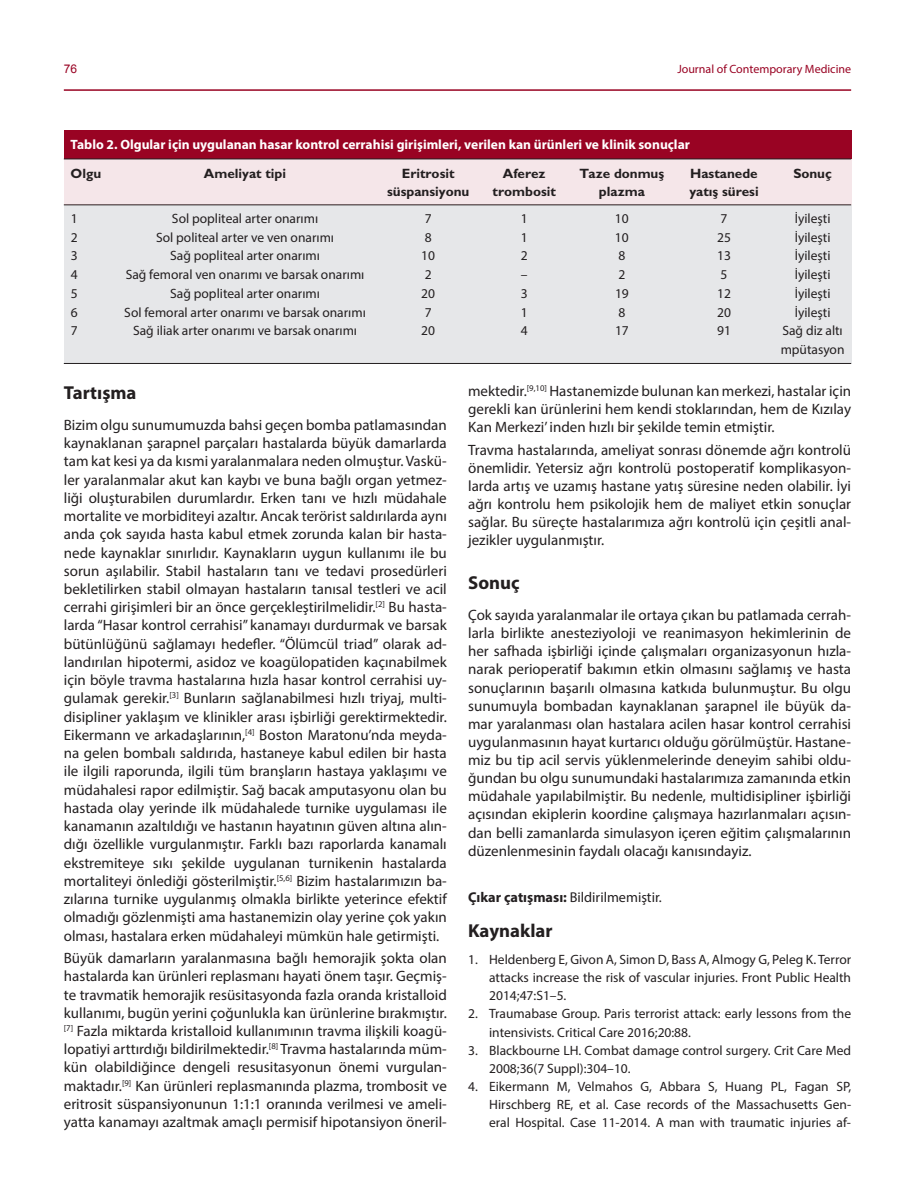
<style>
.page{position:relative;width:915px;height:1191px;background:#fff}
.page>*{position:absolute;margin:0;border:0;box-sizing:border-box;transform-origin:0 0}
.t1{font:700 18.75px "Myriad Pro";color:#231f20}
.t2{font:15px/18.3px "Myriad Pro";color:#231f20;text-align:justify}
.t3{font:14.25px "Myriad Pro";color:#231f20}
.t4{font:13.5px/18.1px "Myriad Pro";color:#231f20}
.t5{font:700 13.5px "Myriad Pro";color:#fff}
.t6{font:13.5px "Gill Sans Bold Tr";color:#231f20}
.t7{font:12px "Myriad Pro";color:#990323}
.t8{font:12px "Arial";color:#990323}
.s1{font-weight:700}
</style>
<div class="page">
<hr style="left:64px;top:89px;width:786px;height:2px;background:#990323">
<div style="left:64px;top:131px;width:786px;height:28px;background:#990323"></div>
<div style="left:64px;top:205px;width:786px;height:158px;background:#e6e7e9"></div>
<hr style="left:64px;top:205px;width:786px;height:1px;background:#231f20">
<hr style="left:64px;top:363px;width:786px;height:1px;background:#231f20">
<div style="left:64px;top:159px;width:786px;height:46px;background:#f5e6e9"></div>
<p class="t8" style="left:64px;top:60px;width:15px">76</p>
<p class="t7" style="left:677px;top:61px;width:175px">Journal of Contemporary Medicine</p>
<p class="t5" style="left:71px;top:136px;width:620px">Tablo 2. Olgular için uygulanan hasar kontrol cerrahisi girişimleri, verilen kan ürünleri ve klinik sonuçlar</p>
<p class="t6" style="left:71px;top:165px;width:32px">Olgu</p>
<p class="t6" style="left:204px;top:165px;width:84px">Ameliyat tipi</p>
<p class="t6" style="left:401px;top:165px;width:54px">Eritrosit</p>
<p class="t6" style="left:503px;top:165px;width:44px">Aferez</p>
<p class="t6" style="left:579px;top:165px;width:86px">Taze donmuş</p>
<p class="t6" style="left:690px;top:165px;width:69px">Hastanede</p>
<p class="t6" style="left:793px;top:165px;width:40px">Sonuç</p>
<p class="t6" style="left:387px;top:183px;width:84px">süspansiyonu</p>
<p class="t6" style="left:492px;top:183px;width:65px">trombosit</p>
<p class="t6" style="left:598px;top:183px;width:47px">plazma</p>
<p class="t6" style="left:689px;top:183px;width:71px">yatış süresi</p>
<p class="t4" style="left:71px;top:209px;width:8px">1</p>
<p class="t4" style="left:172px;top:209px;width:148px">Sol popliteal arter onarımı</p>
<p class="t4" style="left:424px;top:209px;width:8px">7</p>
<p class="t4" style="left:520px;top:209px;width:8px">1</p>
<p class="t4" style="left:614px;top:209px;width:15px">10</p>
<p class="t4" style="left:720px;top:209px;width:8px">7</p>
<p class="t4" style="left:794px;top:209px;width:37px">İyileşti</p>
<p class="t4" style="left:71px;top:228px;width:8px">2</p>
<p class="t4" style="left:156px;top:228px;width:179px">Sol politeal arter ve ven onarımı</p>
<p class="t4" style="left:424px;top:228px;width:8px">8</p>
<p class="t4" style="left:520px;top:228px;width:8px">1</p>
<p class="t4" style="left:614px;top:228px;width:15px">10</p>
<p class="t4" style="left:716px;top:228px;width:15px">25</p>
<p class="t4" style="left:794px;top:228px;width:37px">İyileşti</p>
<p class="t4" style="left:71px;top:247px;width:8px">3</p>
<p class="t4" style="left:170px;top:247px;width:151px">Sağ popliteal arter onarımı</p>
<p class="t4" style="left:421px;top:247px;width:15px">10</p>
<p class="t4" style="left:520px;top:247px;width:8px">2</p>
<p class="t4" style="left:618px;top:247px;width:8px">8</p>
<p class="t4" style="left:716px;top:247px;width:15px">13</p>
<p class="t4" style="left:794px;top:247px;width:37px">İyileşti</p>
<p class="t4" style="left:71px;top:265px;width:8px">4</p>
<p class="t4" style="left:126px;top:265px;width:240px">Sağ femoral ven onarımı ve barsak onarımı</p>
<p class="t4" style="left:424px;top:265px;width:8px">2</p>
<p class="t4" style="left:520px;top:265px;width:8px">–</p>
<p class="t4" style="left:618px;top:265px;width:8px">2</p>
<p class="t4" style="left:720px;top:265px;width:8px">5</p>
<p class="t4" style="left:794px;top:265px;width:37px">İyileşti</p>
<p class="t4" style="left:71px;top:284px;width:8px">5</p>
<p class="t4" style="left:170px;top:284px;width:151px">Sağ popliteal arter onarımı</p>
<p class="t4" style="left:421px;top:284px;width:15px">20</p>
<p class="t4" style="left:520px;top:284px;width:8px">3</p>
<p class="t4" style="left:614px;top:284px;width:15px">19</p>
<p class="t4" style="left:716px;top:284px;width:15px">12</p>
<p class="t4" style="left:794px;top:284px;width:37px">İyileşti</p>
<p class="t4" style="left:71px;top:303px;width:8px">6</p>
<p class="t4" style="left:124px;top:303px;width:243px">Sol femoral arter onarımı ve barsak onarımı</p>
<p class="t4" style="left:424px;top:303px;width:8px">7</p>
<p class="t4" style="left:520px;top:303px;width:8px">1</p>
<p class="t4" style="left:618px;top:303px;width:8px">8</p>
<p class="t4" style="left:716px;top:303px;width:15px">20</p>
<p class="t4" style="left:794px;top:303px;width:37px">İyileşti</p>
<p class="t4" style="left:71px;top:321px;width:8px">7</p>
<p class="t4" style="left:133px;top:321px;width:225px">Sağ iliak arter onarımı ve barsak onarımı</p>
<p class="t4" style="left:421px;top:321px;width:15px">20</p>
<p class="t4" style="left:520px;top:321px;width:8px">4</p>
<p class="t4" style="left:614px;top:321px;width:15px">17</p>
<p class="t4" style="left:716px;top:321px;width:15px">91</p>
<p class="t4" style="left:780px;top:321px;width:65px;line-height:18.8px">Sağ diz altı mpütasyon</p>
<p class="t1" style="left:64px;top:380px;width:74px">Tartışma</p>
<p class="t2" style="left:64px;top:415px;width:384px">Bizim olgu sunumumuzda bahsi geçen bomba patlamasından kaynaklanan şarapnel parçaları hastalarda büyük damarlarda tam kat kesi ya da kısmi yaralanmalara neden olmuştur. Vaskü&shy;ler yaralanmalar akut kan kaybı ve buna bağlı organ yetmez&shy;liği oluşturabilen durumlardır. Erken tanı ve hızlı müdahale mortalite ve morbiditeyi azaltır. Ancak terörist saldırılarda aynı anda çok sayıda hasta kabul etmek zorunda kalan bir hasta&shy;nede kaynaklar sınırlıdır. Kaynakların uygun kullanımı ile bu sorun aşılabilir. Stabil hastaların tanı ve tedavi prosedürleri bekletilirken stabil olmayan hastaların tanısal testleri ve acil cerrahi girişimleri bir an önce gerçekleştirilmelidir.<sup>[2]</sup> Bu hasta&shy;larda “Hasar kontrol cerrahisi” kanamayı durdurmak ve barsak bütünlüğünü sağlamayı hedefler. “Ölümcül triad” olarak ad&shy;landırılan hipotermi, asidoz ve koagülopatiden kaçınabilmek için böyle travma hastalarına hızla hasar kontrol cerrahisi uy&shy;gulamak gerekir.<sup>[3]</sup> Bunların sağlanabilmesi hızlı triyaj, multi&shy;disipliner yaklaşım ve klinikler arası işbirliği gerektirmektedir.<br>Eikermann ve arkadaşlarının,<sup>[4]</sup> Boston Maratonu’nda meyda&shy;na gelen bombalı saldırıda, hastaneye kabul edilen bir hasta ile ilgili raporunda, ilgili tüm branşların hastaya yaklaşımı ve müdahalesi rapor edilmiştir. Sağ bacak amputasyonu olan bu hastada olay yerinde ilk müdahalede turnike uygulaması ile kanamanın azaltıldığı ve hastanın hayatının güven altına alın&shy;dığı özellikle vurgulanmıştır. Farklı bazı raporlarda kanamalı ekstremiteye sıkı şekilde uygulanan turnikenin hastalarda mortaliteyi önlediği gösterilmiştir.<sup>[5,6]</sup> Bizim hastalarımızın ba&shy;zılarına turnike uygulanmış olmakla birlikte yeterince efektif olmadığı gözlenmişti ama hastanemizin olay yerine çok yakın olması, hastalara erken müdahaleyi mümkün hale getirmişti.</p>
<p class="t2" style="left:64px;top:948px;width:384px">Büyük damarların yaralanmasına bağlı hemorajik şokta olan hastalarda kan ürünleri replasmanı hayati önem taşır. Geçmiş&shy;te travmatik hemorajik resüsitasyonda fazla oranda kristalloid kullanımı, bugün yerini çoğunlukla kan ürünlerine bırakmıştır. <sup>[7]</sup> Fazla miktarda kristalloid kullanımının travma ilişkili koagü&shy;lopatiyi arttırdığı bildirilmektedir.<sup>[8]</sup> Travma hastalarında müm&shy;kün olabildiğince dengeli resusitasyonun önemi vurgulan&shy;maktadır.<sup>[9]</sup> Kan ürünleri replasmanında plazma, trombosit ve eritrosit süspansiyonunun 1:1:1 oranında verilmesi ve ameli&shy;yatta kanamayı azaltmak amaçlı permisif hipotansiyon öneril-</p>
<p class="t2" style="left:468px;top:382px;width:384px">mektedir.<sup>[9,10]</sup> Hastanemizde bulunan kan merkezi, hastalar için gerekli kan ürünlerini hem kendi stoklarından, hem de Kızılay Kan Merkezi’ inden hızlı bir şekilde temin etmiştir.</p>
<p class="t2" style="left:468px;top:440px;width:384px">Travma hastalarında, ameliyat sonrası dönemde ağrı kontrolü önemlidir. Yetersiz ağrı kontrolü postoperatif komplikasyon&shy;larda artış ve uzamış hastane yatış süresine neden olabilir. İyi ağrı kontrolu hem psikolojik hem de maliyet etkin sonuçlar sağlar. Bu süreçte hastalarımıza ağrı kontrolü için çeşitli anal&shy;jezikler uygulanmıştır.</p>
<p class="t1" style="left:468px;top:570px;width:53px">Sonuç</p>
<p class="t2" style="left:468px;top:605px;width:384px">Çok sayıda yaralanmalar ile ortaya çıkan bu patlamada cerrah&shy;larla birlikte anesteziyoloji ve reanimasyon hekimlerinin de her safhada işbirliği içinde çalışmaları organizasyonun hızla&shy;narak perioperatif bakımın etkin olmasını sağlamış ve hasta sonuçlarının başarılı olmasına katkıda bulunmuştur. Bu olgu sunumuyla bombadan kaynaklanan şarapnel ile büyük da&shy;mar yaralanması olan hastalara acilen hasar kontrol cerrahisi uygulanmasının hayat kurtarıcı olduğu görülmüştür. Hastane&shy;miz bu tip acil servis yüklenmelerinde deneyim sahibi oldu&shy;ğundan bu olgu sunumundaki hastalarımıza zamanında etkin müdahale yapılabilmiştir. Bu nedenle, multidisipliner işbirliği açısından ekiplerin koordine çalışmaya hazırlanmaları açısın&shy;dan belli zamanlarda simulasyon içeren eğitim çalışmalarının düzenlenmesinin faydalı olacağı kanısındayiz.</p>
<p class="t3" style="left:468px;top:888px;width:195px"><span class="s1">Çıkar çatışması:</span> Bildirilmemiştir.</p>
<p class="t1" style="left:468px;top:919px;width:86px">Kaynaklar</p>
<p class="t4" style="left:489px;top:950px;width:363px;text-align:justify;text-indent:-21px">1. Heldenberg E, Givon A, Simon D, Bass A, Almogy G, Peleg K. Terror attacks increase the risk of vascular injuries. Front Public Health 2014;47:S1–5.</p>
<p class="t4" style="left:489px;top:1004px;width:363px;text-indent:-21px">2. Traumabase Group. Paris terrorist attack: early lessons from the intensivists. Critical Care 2016;20:88.</p>
<p class="t4" style="left:489px;top:1040px;width:363px;text-indent:-21px">3. Blackbourne LH. Combat damage control surgery. Crit Care Med<br>2008;36(7 Suppl):304–10.</p>
<p class="t4" style="left:489px;top:1077px;width:363px;text-align:justify;text-indent:-21px">4. Eikermann M, Velmahos G, Abbara S, Huang PL, Fagan SP, Hirschberg RE, et al. Case records of the Massachusetts Gen&shy;eral Hospital. Case 11-2014. A man with traumatic injuries af-</p>
</div>
